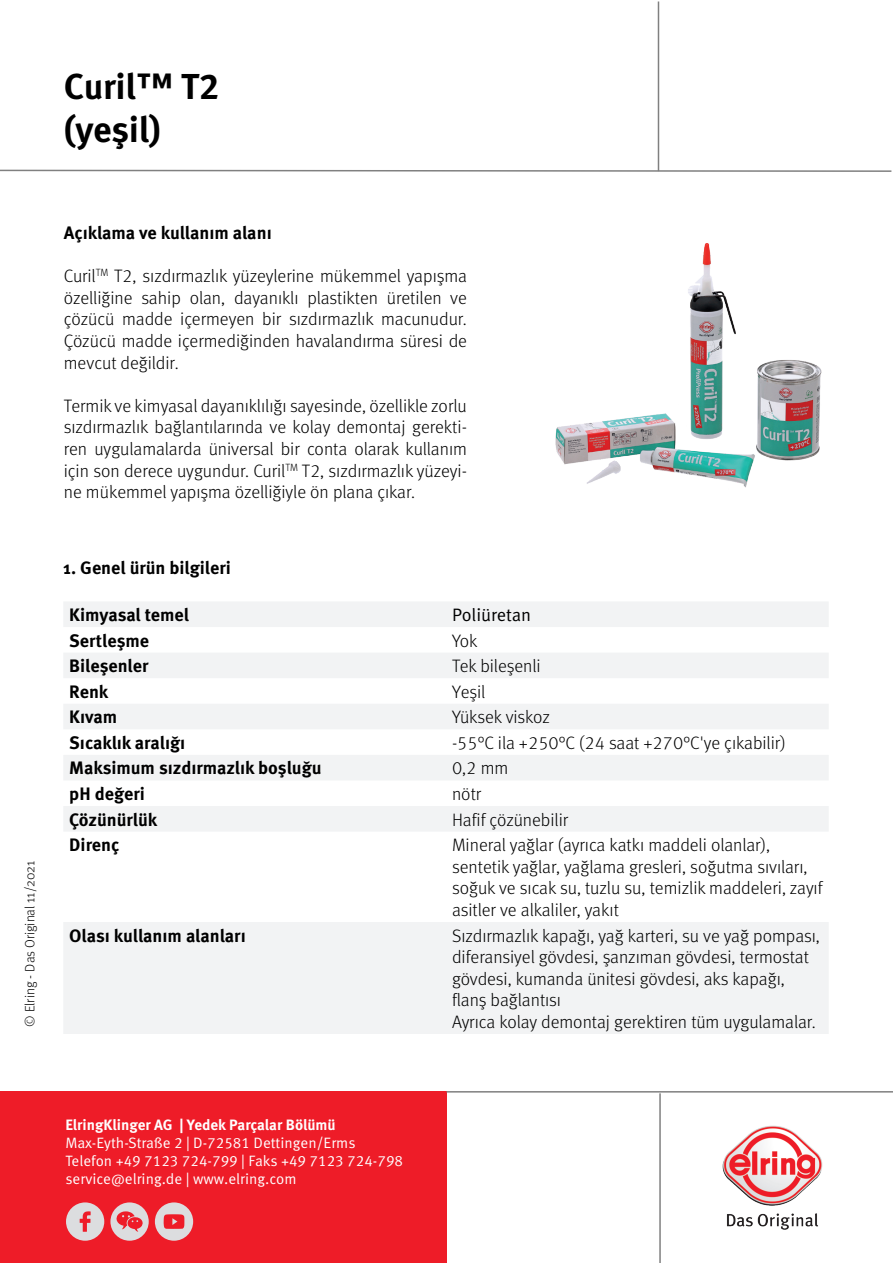
<style>
.page{position:relative;width:893px;height:1263px;background:#fff}
.page>*{position:absolute;margin:0;border:0;box-sizing:border-box;transform-origin:0 0}
.t1{font:700 36px/43.2px "Meta Pro";letter-spacing:-.01em;color:#000}
.t2{font:300 18px/21.6px "Meta Pro";color:#000;text-align:justify}
.t3{font:700 18px "Meta Pro";color:#000}
.t4{font:18px "Meta Pro Norm";letter-spacing:-.005em;color:#000}
.t5{font:15px/18px "Meta Pro Norm";color:#fff}
.t6{font:700 15px "Meta Pro";color:#fff}
.t7{font:300 13.5px "Meta Pro";color:#000}
</style>
<div class="page">
<hr style="left:659px;top:1093px;width:2px;height:170px;background:#808080">
<div style="left:0;top:1092px;width:446px;height:171px;background:#ee1c28"></div>
<hr style="left:446px;top:1091px;width:447px;height:1px;background:#808080">
<img style="left:722px;top:1125px;width:100px;height:104px">
<div style="left:66px;top:1202px;width:38px;height:39px;background:#dcdddf;border-radius:50%"></div>
<svg style="left:80px;top:1211px;width:11px;height:21px"></svg>
<div style="left:110px;top:1202px;width:39px;height:39px;background:#dcdddf;border-radius:50%"></div>
<svg style="left:116px;top:1211px;width:27px;height:21px"></svg>
<div style="left:155px;top:1202px;width:38px;height:39px;background:#dcdddf;border-radius:50%"></div>
<svg style="left:164px;top:1214px;width:20px;height:15px"></svg>
<hr style="left:658px;top:2px;width:1px;height:169px;background:#808080">
<svg style="left:0;top:169px;width:892px;height:3px"></svg>
<svg style="left:64px;top:602px;width:764px;height:432px;fill:#f2f3f4"></svg>
<img style="left:555px;top:243px;width:267px;height:245px">
<h1 class="t1" style="left:64px;top:63px;width:157px">Curil™ T2 (yeşil)</h1>
<p class="t7" style="left:20px;top:1027px;width:167px;rotate:-90deg">© Elring - Das Original 11/2021</p>
<p class="t3" style="left:64px;top:219px;width:210px">Açıklama ve kullanım alanı</p>
<p class="t2" style="left:64px;top:264px;width:405px">Curil<sup>TM</sup> T2, sızdırmazlık yüzeylerine mükemmel yapışma özelliğine sahip olan, dayanıklı plastikten üretilen ve çözücü madde içermeyen bir sızdırmazlık macunudur.<br>Çözücü madde içermediğinden havalandırma süresi de mevcut değildir.</p>
<p class="t2" style="left:64px;top:394px;width:405px">Termik ve kimyasal dayanıklılığı sayesinde, özellikle zorlu sızdırmazlık bağlantılarında ve kolay demontaj gerekti&shy;ren uygulamalarda üniversal bir conta olarak kullanım için son derece uygundur. Curil<sup>TM</sup> T2, sızdırmazlık yüzeyi&shy;ne mükemmel yapışma özelliğiyle ön plana çıkar.</p>
<p class="t3" style="left:63px;top:553px;width:169px">1. Genel ürün bilgileri</p>
<p class="t3" style="left:69px;top:601px;width:121px">Kimyasal temel</p>
<p class="t4" style="left:452px;top:601px;width:81px">Poliüretan</p>
<p class="t3" style="left:69px;top:626px;width:81px">Sertleşme</p>
<p class="t2" style="left:452px;top:629px;width:27px">Yok</p>
<p class="t3" style="left:69px;top:652px;width:81px">Bileşenler</p>
<p class="t2" style="left:452px;top:654px;width:90px">Tek bileşenli</p>
<p class="t3" style="left:69px;top:677px;width:41px">Renk</p>
<p class="t2" style="left:452px;top:680px;width:35px">Yeşil</p>
<p class="t3" style="left:69px;top:703px;width:49px">Kıvam</p>
<p class="t2" style="left:452px;top:705px;width:99px">Yüksek viskoz</p>
<p class="t3" style="left:69px;top:728px;width:118px">Sıcaklık aralığı</p>
<p class="t2" style="left:452px;top:731px;width:335px">-55°C ila +250°C (24 saat +270°C'ye çıkabilir)</p>
<p class="t3" style="left:69px;top:754px;width:254px">Maksimum sızdırmazlık boşluğu</p>
<p class="t2" style="left:452px;top:756px;width:58px">0,2 mm</p>
<p class="t3" style="left:69px;top:780px;width:77px">pH değeri</p>
<p class="t2" style="left:452px;top:782px;width:31px">nötr</p>
<p class="t3" style="left:69px;top:805px;width:89px">Çözünürlük</p>
<p class="t2" style="left:452px;top:808px;width:118px">Hafif çözünebilir</p>
<p class="t3" style="left:69px;top:831px;width:52px">Direnç</p>
<p class="t2" style="left:452px;top:833px;width:372px;text-align:left">Mineral yağlar (ayrıca katkı maddeli olanlar), sentetik yağlar, yağlama gresleri, soğutma sıvıları, soğuk ve sıcak su, tuzlu su, temizlik maddeleri, zayıf asitler ve alkaliler, yakıt</p>
<p class="t3" style="left:69px;top:921px;width:178px">Olası kullanım alanları</p>
<p class="t2" style="left:452px;top:924px;width:369px;text-align:left">Sızdırmazlık kapağı, yağ karteri, su ve yağ pompası, diferansiyel gövdesi, şanzıman gövdesi, termostat gövdesi, kumanda ünitesi gövdesi, aks kapağı, flanş bağlantısı</p>
<p class="t2" style="left:452px;top:1010px;width:365px">Ayrıca kolay demontaj gerektiren tüm uygulamalar.</p>
<p class="t6" style="left:65px;top:1113px;width:272px">ElringKlinger AG | Yedek Parçalar Bölümü</p>
<p class="t5" style="left:65px;top:1133px;width:339px">Max-Eyth-Straße 2 | D-72581 Dettingen/Erms<br>Telefon +49 7123 724-799 | Faks +49 7123 724-798 service@elring.de | www.elring.com</p>
</div>
